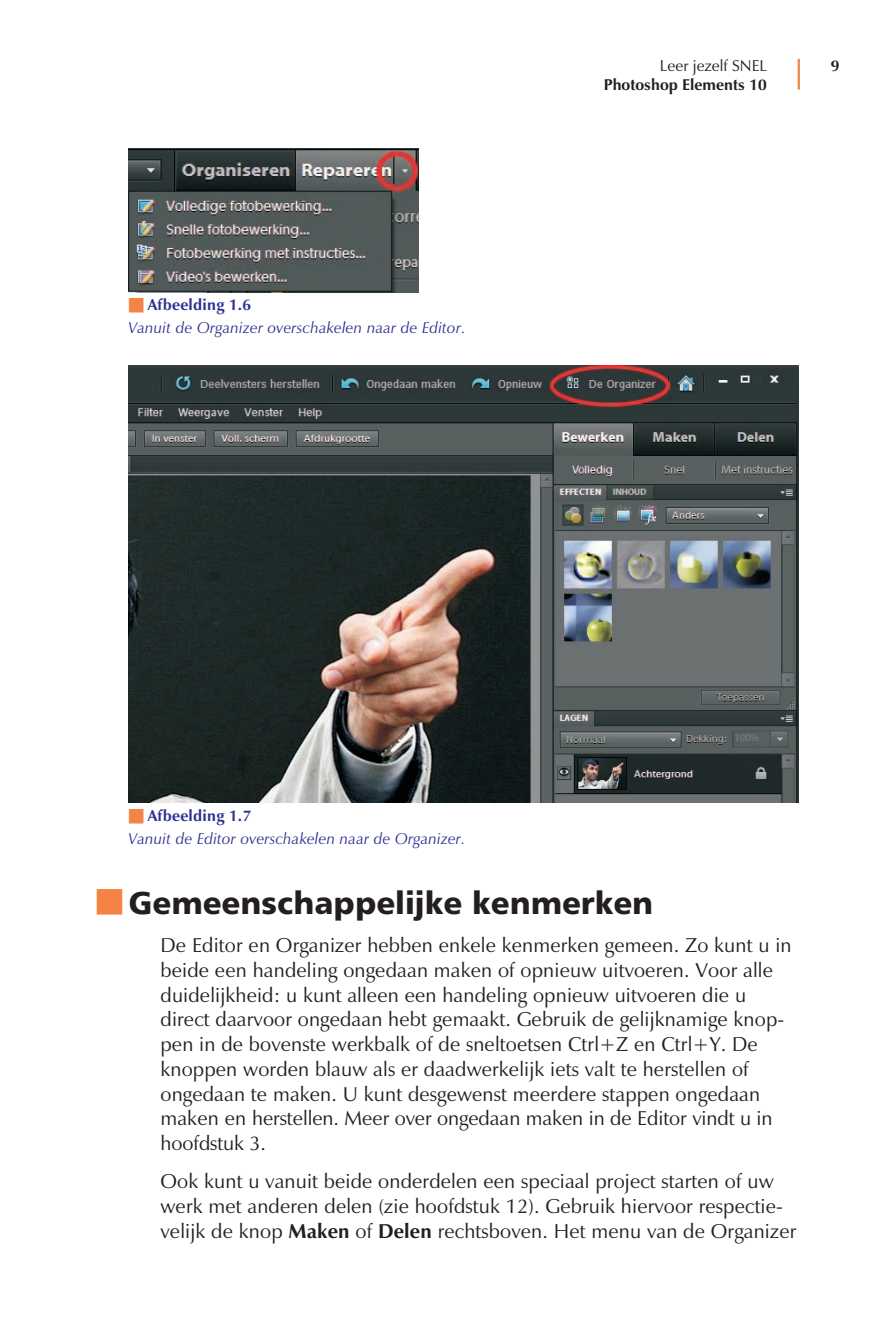
<style>
.page{position:relative;width:894px;height:1341px;background:#fff}
.page>*{position:absolute;margin:0;border:0;box-sizing:border-box;transform-origin:0 0}
.t1{font:31.5px "Humanist 777 BT Black B";color:#231f20}
.t2{font:20.25px/24.8px "Zapf Humanist 601 BT";letter-spacing:.005em;color:#231f20}
.t3{font:italic 15.75px/22.5px "Zapf Humanist 601 BT";letter-spacing:.015em;color:#2e3092}
.t4{font:700 15.75px "Zapf Humanist 601 BT";color:#231f20}
.t5{font:15.75px "Zapf Humanist 601 BT";color:#231f20}
.s1{color:#f58345}
.s2{font-weight:700;font-style:normal}
.s3{font-weight:700}
</style>
<div class="page">
<div style="left:97px;top:888px;width:25px;height:26px;background:#f58345"></div>
<hr style="left:797px;top:59px;width:2px;height:31px;background:#f58345">
<img style="left:129px;top:148px;width:290px;height:144px">
<img style="left:129px;top:365px;width:669px;height:437px">
<p class="t3" style="left:129px;top:295px;width:338px"><span class="s1">■</span> <span class="s2">Afbeelding 1.6<br></span>Vanuit de Organizer overschakelen naar de Editor.</p>
<p class="t5" style="left:659px;top:59px;width:109px">Leer jezelf SNEL</p>
<p class="t4" style="left:603px;top:78px;width:164px">Photoshop Elements 10</p>
<p class="t4" style="left:830px;top:59px;width:10px">9</p>
<p class="t3" style="left:129px;top:805px;width:338px"><span class="s1">■</span> <span class="s2">Afbeelding 1.7<br></span>Vanuit de Editor overschakelen naar de Organizer.</p>
<h1 class="t1" style="left:129px;top:890px;width:526px">Gemeenschappelijke kenmerken</h1>
<p class="t2" style="left:160px;top:934px;width:632px">De Editor en Organizer hebben enkele kenmerken gemeen. Zo kunt u in beide een handeling ongedaan maken of opnieuw uitvoeren. Voor alle duidelijkheid: u kunt alleen een handeling opnieuw uitvoeren die u direct daarvoor ongedaan hebt gemaakt. Gebruik de gelijknamige knop&shy;pen in de bovenste werkbalk of de sneltoetsen Ctrl+Z en Ctrl+Y. De knoppen worden blauw als er daadwerkelijk iets valt te herstellen of ongedaan te maken. U kunt desgewenst meerdere stappen ongedaan maken en herstellen. Meer over ongedaan maken in de Editor vindt u in hoofdstuk 3.</p>
<p class="t2" style="left:160px;top:1170px;width:637px">Ook kunt u vanuit beide onderdelen een speciaal project starten of uw werk met anderen delen (zie hoofdstuk 12). Gebruik hiervoor respectie&shy;velijk de knop <span class="s3">Maken</span> of <span class="s3">Delen</span> rechtsboven. Het menu van de Organizer</p>
</div>
